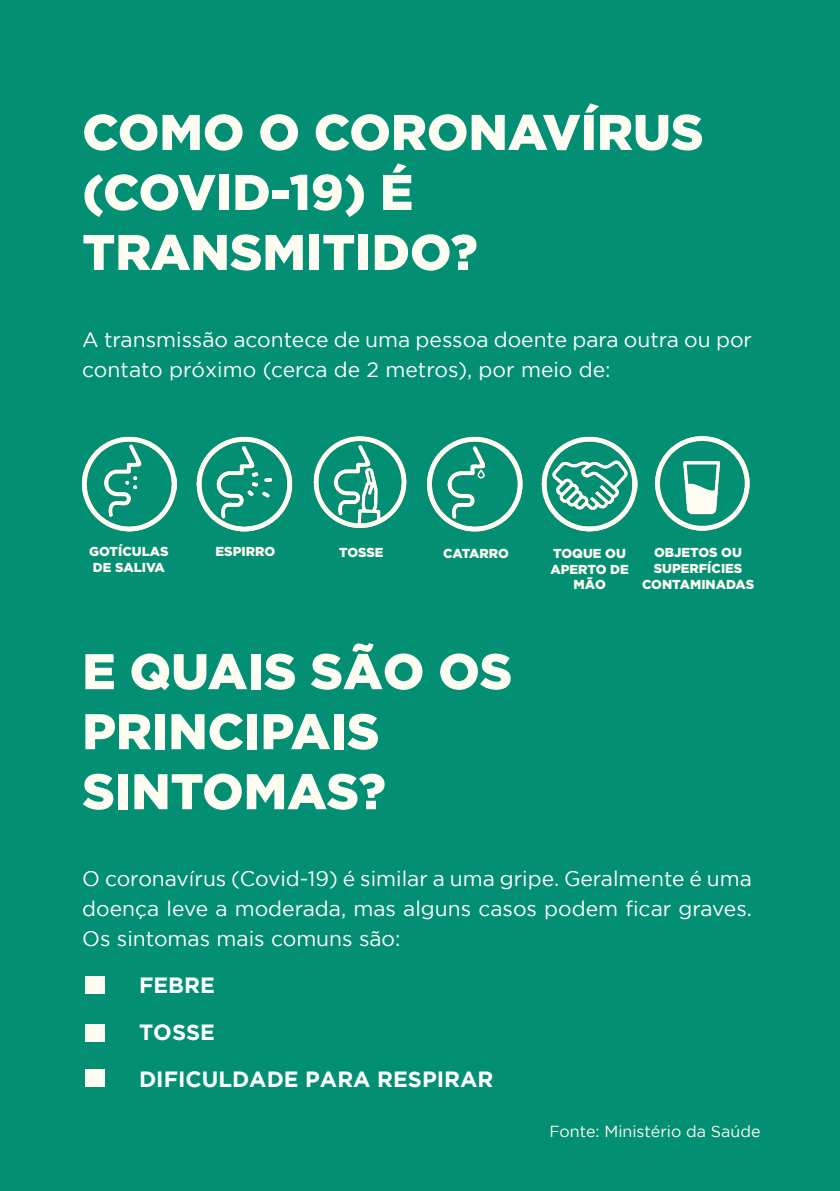
<style>
.page{position:relative;width:840px;height:1191px;background:#fff}
.page>*{position:absolute;margin:0;border:0;box-sizing:border-box;transform-origin:0 0}
.t1{font:900 50px/60px "Gotham";color:#fffcf1}
.t2{font:700 22px/47px "Gotham";color:#fff}
.t3{font:21px/30px "Gotham";color:#fff}
.t4{font:16px "Gotham";color:#fffcf1}
.t5{font:900 13px/15.6px "Gotham";color:#fffcf1;text-align:center}
</style>
<div class="page">
<div style="left:0;top:0;width:839px;height:1191px;background:#038f73"></div>
<div style="left:85px;top:1069px;width:20px;height:17px;background:#fffcf1"></div>
<div style="left:85px;top:1024px;width:20px;height:17px;background:#fffcf1"></div>
<div style="left:85px;top:976px;width:20px;height:17px;background:#fffcf1"></div>
<img style="left:81px;top:436px;width:96px;height:95px">
<img style="left:196px;top:436px;width:97px;height:95px">
<img style="left:426px;top:436px;width:97px;height:95px">
<img style="left:541px;top:436px;width:95px;height:95px">
<img style="left:654px;top:435px;width:96px;height:96px">
<img style="left:313px;top:436px;width:94px;height:93px">
<h1 class="t1" style="left:82px;top:101px;width:622px">COMO O CORONAVÍRUS (COVID-19) É<br>TRANSMITIDO?</h1>
<p class="t3" style="left:82px;top:324px;width:671px">A transmissão acontece de uma pessoa doente para outra ou por contato próximo (cerca de 2 metros), por meio de:</p>
<p class="t5" style="left:89px;top:543px;width:81px;text-align:left">GOTÍCULAS<br>DE SALIVA</p>
<p class="t5" style="left:215px;top:543px;width:61px">ESPIRRO</p>
<p class="t5" style="left:339px;top:544px;width:46px">TOSSE</p>
<p class="t5" style="left:443px;top:545px;width:67px">CATARRO</p>
<p class="t5" style="left:550px;top:545px;width:80px">TOQUE OU<br>APERTO DE<br>MÃO</p>
<p class="t5" style="left:641px;top:544px;width:114px">OBJETOS OU<br>SUPERFÍCIES<br>CONTAMINADAS</p>
<h1 class="t1" style="left:82px;top:640px;width:431px">E QUAIS SÃO OS<br>PRINCIPAIS<br>SINTOMAS?</h1>
<p class="t3" style="left:82px;top:863px;width:670px;text-align:justify">O coronavírus (Covid-19) é similar a uma gripe. Geralmente é uma doença leve a moderada, mas alguns casos podem ficar graves.<br>Os sintomas mais comuns são:</p>
<p class="t2" style="left:139px;top:961px;width:356px">FEBRE<br>TOSSE<br>DIFICULDADE PARA RESPIRAR</p>
<p class="t4" style="left:549px;top:1123px;width:212px">Fonte: Ministério da Saúde</p>
</div>
